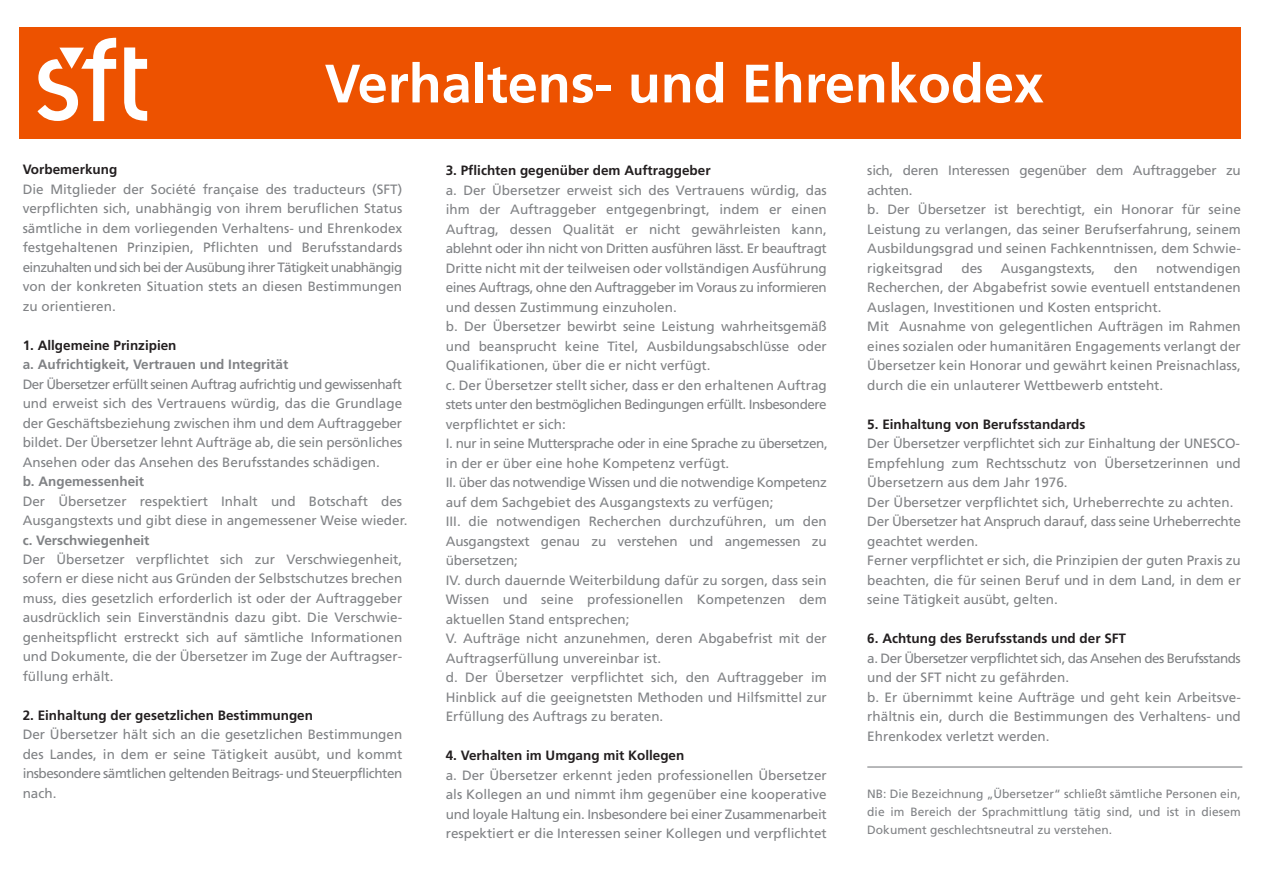
<style>
.page{position:relative;width:1263px;height:893px;background:#fff}
.page>*{position:absolute;margin:0;border:0;box-sizing:border-box;transform-origin:0 0}
.t1{font:700 54px "Frutiger";color:#fff}
.t2{font:13.5px/19.5px "Frutiger";color:#808285}
.t3{font:12px/18px "Frutiger";color:#808285;text-align:justify}
.s1{font-weight:700;color:#231f20}
.s2{font-weight:700}
</style>
<div class="page">
<div style="left:20px;top:27px;width:1221px;height:111px;background:#ed5200"></div>
<svg style="left:124px;top:48px;width:23px;height:73px"></svg>
<svg style="left:37px;top:38px;width:79px;height:83px"></svg>
<hr style="left:867px;top:766px;width:375px;height:2px;background:#808285">
<p class="t1" style="left:325px;top:52px;width:721px">Verhaltens- und Ehrenkodex</p>
<p class="t2" style="left:23px;top:160px;width:381px"><span class="s1">Vorbemerkung<br></span>Die Mitglieder der Société française des traducteurs (SFT) verpflichten sich, unabhängig von ihrem beruflichen Status sämtliche in dem vorliegenden Verhaltens- und Ehrenkodex festgehaltenen Prinzipien, Pflichten und Berufsstandards einzuhalten und sich bei der Ausübung ihrer Tätigkeit unabhängig von der konkreten Situation stets an diesen Bestimmungen zu orientieren.</p>
<p class="t2" style="left:23px;top:335px;width:386px"><span class="s1">1. Allgemeine Prinzipien<br></span><span class="s2">a. Aufrichtigkeit, Vertrauen und Integrität<br></span>Der Übersetzer erfüllt seinen Auftrag aufrichtig und gewissenhaft und erweist sich des Vertrauens würdig, das die Grundlage der Geschäftsbeziehung zwischen ihm und dem Auftraggeber bildet. Der Übersetzer lehnt Aufträge ab, die sein persönliches Ansehen oder das Ansehen des Berufsstandes schädigen.<br><span class="s2">b. Angemessenheit<br></span>Der Übersetzer respektiert Inhalt und Botschaft des Ausgangstexts und gibt diese in angemessener Weise wieder. <span class="s2">c. Verschwiegenheit<br></span>Der Übersetzer verpflichtet sich zur Verschwiegenheit, sofern er diese nicht aus Gründen der Selbstschutzes brechen muss, dies gesetzlich erforderlich ist oder der Auftraggeber ausdrücklich sein Einverständnis dazu gibt. Die Verschwie&shy;genheitspflicht erstreckt sich auf sämtliche Informationen und Dokumente, die der Übersetzer im Zuge der Auftragser&shy;füllung erhält.</p>
<p class="t2" style="left:23px;top:706px;width:381px"><span class="s1">2. Einhaltung der gesetzlichen Bestimmungen<br></span>Der Übersetzer hält sich an die gesetzlichen Bestimmungen des Landes, in dem er seine Tätigkeit ausübt, und kommt insbesondere sämtlichen geltenden Beitrags- und Steuerpflichten nach.</p>
<p class="t2" style="left:446px;top:161px;width:383px"><span class="s1">3. Pflichten gegenüber dem Auftraggeber<br></span>a. Der Übersetzer erweist sich des Vertrauens würdig, das ihm der Auftraggeber entgegenbringt, indem er einen Auftrag, dessen Qualität er nicht gewährleisten kann, ablehnt oder ihn nicht von Dritten ausführen lässt. Er beauftragt Dritte nicht mit der teilweisen oder vollständigen Ausführung eines Auftrags, ohne den Auftraggeber im Voraus zu informieren und dessen Zustimmung einzuholen.<br>b. Der Übersetzer bewirbt seine Leistung wahrheitsgemäß und beansprucht keine Titel, Ausbildungsabschlüsse oder Qualifikationen, über die er nicht verfügt.<br>c. Der Übersetzer stellt sicher, dass er den erhaltenen Auftrag stets unter den bestmöglichen Bedingungen erfüllt. Insbesondere verpflichtet er sich:<br>I. nur in seine Muttersprache oder in eine Sprache zu übersetzen, in der er über eine hohe Kompetenz verfügt.<br>II. über das notwendige Wissen und die notwendige Kompetenz auf dem Sachgebiet des Ausgangstexts zu verfügen;<br>III. die notwendigen Recherchen durchzuführen, um den Ausgangstext genau zu verstehen und angemessen zu übersetzen;<br>IV. durch dauernde Weiterbildung dafür zu sorgen, dass sein Wissen und seine professionellen Kompetenzen dem aktuellen Stand entsprechen;<br>V. Aufträge nicht anzunehmen, deren Abgabefrist mit der Auftragserfüllung unvereinbar ist.<br>d. Der Übersetzer verpflichtet sich, den Auftraggeber im Hinblick auf die geeignetsten Methoden und Hilfsmittel zur Erfüllung des Auftrags zu beraten.</p>
<p class="t2" style="left:446px;top:746px;width:383px"><span class="s1">4. Verhalten im Umgang mit Kollegen<br></span>a. Der Übersetzer erkennt jeden professionellen Übersetzer als Kollegen an und nimmt ihm gegenüber eine kooperative und loyale Haltung ein. Insbesondere bei einer Zusammenarbeit respektiert er die Interessen seiner Kollegen und verpflichtet</p>
<p class="t2" style="left:867px;top:161px;width:375px">sich, deren Interessen gegenüber dem Auftraggeber zu achten.<br>b. Der Übersetzer ist berechtigt, ein Honorar für seine Leistung zu verlangen, das seiner Berufserfahrung, seinem Ausbildungsgrad und seinen Fachkenntnissen, dem Schwie&shy;rigkeitsgrad</p>
<p class="t2" style="left:867px;top:258px;width:375px;text-indent:289px">notwendigen Recherchen, der Abgabefrist sowie eventuell entstandenen Auslagen, Investitionen und Kosten entspricht.<br>Mit Ausnahme von gelegentlichen Aufträgen im Rahmen eines sozialen oder humanitären Engagements verlangt der Übersetzer kein Honorar und gewährt keinen Preisnachlass, durch die ein unlauterer Wettbewerb entsteht.</p>
<p class="t2" style="left:867px;top:414px;width:375px"><span class="s1">5. Einhaltung von Berufsstandards<br></span>Der Übersetzer verpflichtet sich zur Einhaltung der UNESCO-Empfehlung zum Rechtsschutz von Übersetzerinnen und Übersetzern aus dem Jahr 1976.<br>Der Übersetzer verpflichtet sich, Urheberrechte zu achten.<br>Der Übersetzer hat Anspruch darauf, dass seine Urheberrechte geachtet werden.<br>Ferner verpflichtet er sich, die Prinzipien der guten Praxis zu beachten, die für seinen Beruf und in dem Land, in dem er seine Tätigkeit ausübt, gelten.</p>
<p class="t2" style="left:867px;top:629px;width:375px"><span class="s1">6. Achtung des Berufsstands und der SFT<br></span>a. Der Übersetzer verpflichtet sich, das Ansehen des Berufsstands und der SFT nicht zu gefährden.<br>b. Er übernimmt keine Aufträge und geht kein Arbeitsve&shy;rhältnis ein, durch die Bestimmungen des Verhaltens- und Ehrenkodex verletzt werden.</p>
<p class="t2" style="left:961px;top:258px;width:23px">des</p>
<p class="t2" style="left:1001px;top:258px;width:96px">Ausgangstexts,</p>
<p class="t2" style="left:1114px;top:258px;width:26px">den</p>
<p class="t3" style="left:867px;top:785px;width:375px">NB: Die Bezeichnung „Übersetzer“ schließt sämtliche Personen ein, die im Bereich der Sprachmittlung tätig sind, und ist in diesem Dokument geschlechtsneutral zu verstehen.</p>
</div>
